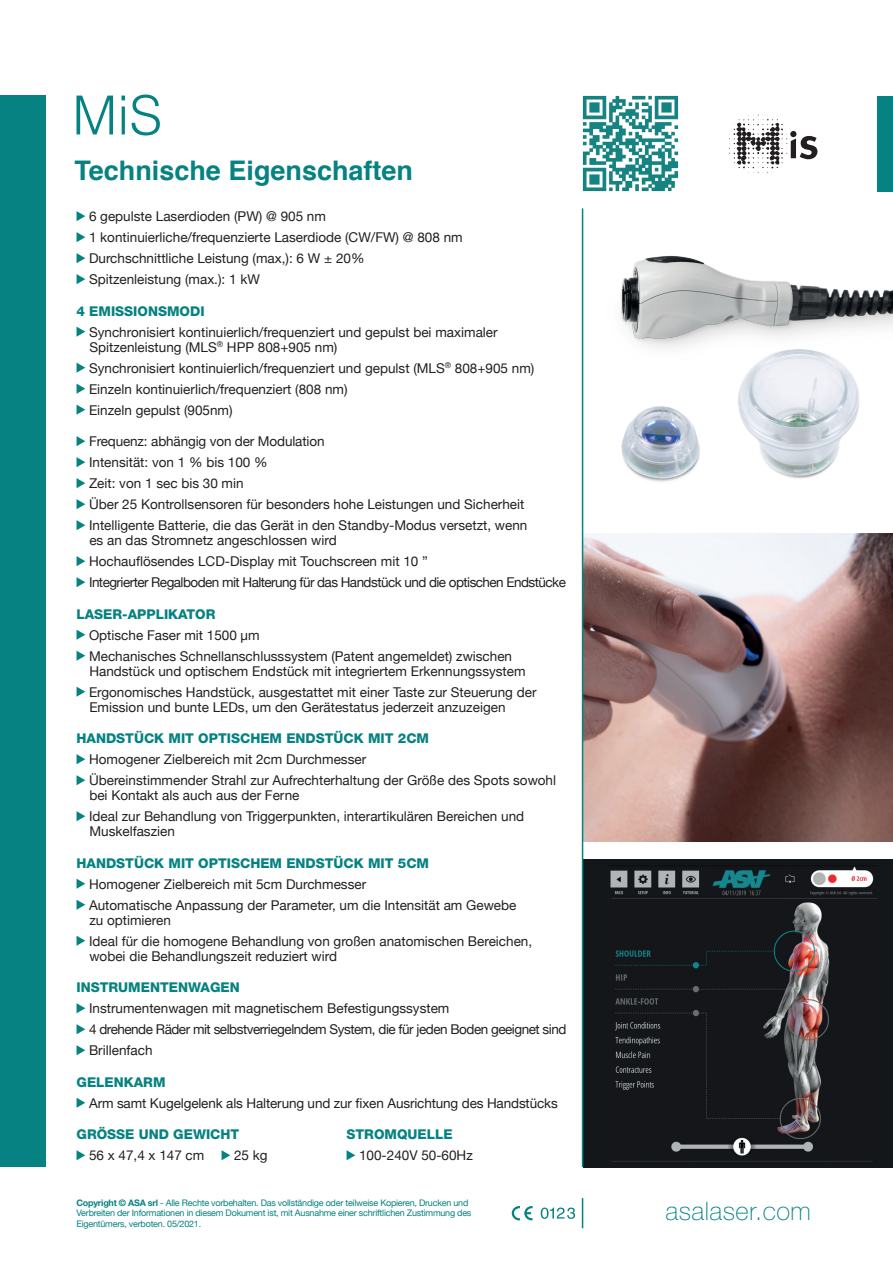
<style>
.page{position:relative;width:893px;height:1263px;background:#fff}
.page>*{position:absolute;margin:0;border:0;box-sizing:border-box;transform-origin:0 0}
.t1{font:300 54px "Helvetica";color:#058281}
.t2{font:700 27px "Helvetica";color:#058281}
.t3{font:100 25.5px "Helvetica Neue LT Pro";letter-spacing:.02em;color:#058281}
.t4{font:13.5px/21px "Helvetica Neue";color:#231f20}
.t5{font:800 13.5px "Helvetica Neue LT Pro";color:#058281}
.t6{font:13.5px/21px "Helvetica Neue";letter-spacing:-.04em;color:#231f20}
.t7{font:13.5px/21px "Helvetica Neue";letter-spacing:-.035em;color:#231f20}
.t8{font:9px/10.5px "Helvetica Neue";letter-spacing:-.025em;color:#058281}
.s1{font-family:"Helvetica Neue LT Std";font-weight:700}
</style>
<div class="page">
<svg style="left:77px;top:211px;width:8px;height:10px"></svg>
<svg style="left:77px;top:232px;width:8px;height:10px"></svg>
<svg style="left:77px;top:253px;width:8px;height:10px"></svg>
<svg style="left:77px;top:274px;width:8px;height:10px"></svg>
<svg style="left:77px;top:327px;width:8px;height:10px"></svg>
<svg style="left:77px;top:363px;width:8px;height:10px"></svg>
<svg style="left:77px;top:384px;width:8px;height:10px"></svg>
<svg style="left:77px;top:405px;width:8px;height:10px"></svg>
<svg style="left:77px;top:436px;width:8px;height:10px"></svg>
<svg style="left:77px;top:457px;width:8px;height:10px"></svg>
<svg style="left:77px;top:478px;width:8px;height:10px"></svg>
<svg style="left:77px;top:499px;width:8px;height:10px"></svg>
<svg style="left:77px;top:520px;width:8px;height:10px"></svg>
<svg style="left:77px;top:556px;width:8px;height:10px"></svg>
<svg style="left:77px;top:577px;width:8px;height:10px"></svg>
<svg style="left:77px;top:630px;width:8px;height:10px"></svg>
<svg style="left:77px;top:651px;width:8px;height:10px"></svg>
<svg style="left:77px;top:687px;width:8px;height:10px"></svg>
<svg style="left:77px;top:754px;width:8px;height:10px"></svg>
<svg style="left:77px;top:775px;width:8px;height:10px"></svg>
<svg style="left:77px;top:811px;width:8px;height:10px"></svg>
<svg style="left:77px;top:879px;width:8px;height:10px"></svg>
<svg style="left:77px;top:900px;width:8px;height:10px"></svg>
<svg style="left:77px;top:936px;width:8px;height:10px"></svg>
<svg style="left:77px;top:1003px;width:8px;height:10px"></svg>
<svg style="left:77px;top:1024px;width:8px;height:10px"></svg>
<svg style="left:77px;top:1045px;width:8px;height:10px"></svg>
<svg style="left:77px;top:1098px;width:8px;height:10px"></svg>
<svg style="left:77px;top:1150px;width:8px;height:10px"></svg>
<svg style="left:222px;top:1150px;width:8px;height:10px"></svg>
<svg style="left:347px;top:1150px;width:8px;height:10px"></svg>
<div style="left:878px;top:96px;width:15px;height:96px;background:#058281"></div>
<img style="left:582px;top:95px;width:97px;height:97px">
<div style="left:0;top:96px;width:45px;height:1071px;background:#058281"></div>
<img style="left:583px;top:534px;width:310px;height:308px">
<div style="left:583px;top:859px;width:310px;height:308px;background:#13171a"></div>
<img style="left:610px;top:866px;width:266px;height:296px">
<img style="left:620px;top:255px;width:273px;height:82px">
<img style="left:621px;top:337px;width:239px;height:145px">
<hr style="left:582px;top:1198px;width:1px;height:30px;background:#058281">
<svg style="left:512px;top:1206px;width:21px;height:14px"></svg>
<svg style="left:541px;top:1207px;width:34px;height:12px"></svg>
<hr style="left:582px;top:208px;width:1px;height:959px;background:#058281">
<svg style="left:729px;top:115px;width:88px;height:58px"></svg>
<h1 class="t1" style="left:72px;top:69px;width:91px">MiS</h1>
<h2 class="t2" style="left:74px;top:148px;width:340px">Technische Eigenschaften</h2>
<p class="t4" style="left:89px;top:207px;width:375px">6 gepulste Laserdioden (PW) @ 905 nm<br>1 kontinuierliche/frequenzierte Laserdiode (CW/FW) @ 808 nm Durchschnittliche Leistung (max,): 6 W ± 20%<br>Spitzenleistung (max.): 1 kW</p>
<p class="t5" style="left:77px;top:303px;width:130px">4 EMISSIONSMODI</p>
<p class="t4" style="left:89px;top:325px;width:410px;line-height:15px">Synchronisiert kontinuierlich/frequenziert und gepulst bei maximaler<br>Spitzenleistung (MLS<sup>®</sup> HPP 808+905 nm)</p>
<p class="t4" style="left:89px;top:358px;width:447px">Synchronisiert kontinuierlich/frequenziert und gepulst (MLS<sup>®</sup> 808+905 nm)<br>Einzeln kontinuierlich/frequenziert (808 nm)<br>Einzeln gepulst (905nm)</p>
<p class="t4" style="left:89px;top:432px;width:440px">Frequenz: abhängig von der Modulation<br>Intensität: von 1 % bis 100 %<br>Zeit: von 1 sec bis 30 min<br>Über 25 Kontrollsensoren für besonders hohe Leistungen und Sicherheit Intelligente Batterie, die das Gerät in den Standby-Modus versetzt, wenn</p>
<p class="t6" style="left:89px;top:531px;width:478px">es an das Stromnetz angeschlossen wird<br>Hochauflösendes LCD-Display mit Touchscreen mit 10 ”<br>Integrierter Regalboden mit Halterung für das Handstück und die optischen Endstücke</p>
<p class="t5" style="left:77px;top:606px;width:141px">LASER-APPLIKATOR</p>
<p class="t4" style="left:89px;top:625px;width:425px">Optische Faser mit 1500 µm<br>Mechanisches Schnellanschlusssystem (Patent angemeldet) zwischen</p>
<p class="t4" style="left:89px;top:661px;width:449px">Handstück und optischem Endstück mit integriertem Erkennungssystem<br>Ergonomisches Handstück, ausgestattet mit einer Taste zur Steuerung der</p>
<p class="t4" style="left:89px;top:697px;width:418px">Emission und bunte LEDs, um den Gerätestatus jederzeit anzuzeigen</p>
<p class="t5" style="left:77px;top:730px;width:354px">HANDSTÜCK MIT OPTISCHEM ENDSTÜCK MIT 2CM</p>
<p class="t4" style="left:89px;top:750px;width:469px">Homogener Zielbereich mit 2cm Durchmesser<br>Übereinstimmender Strahl zur Aufrechterhaltung der Größe des Spots sowohl</p>
<p class="t4" style="left:89px;top:786px;width:437px">bei Kontakt als auch aus der Ferne<br>Ideal zur Behandlung von Triggerpunkten, interartikulären Bereichen und</p>
<p class="t4" style="left:89px;top:822px;width:87px">Muskelfaszien</p>
<p class="t5" style="left:77px;top:855px;width:354px">HANDSTÜCK MIT OPTISCHEM ENDSTÜCK MIT 5CM</p>
<p class="t4" style="left:89px;top:874px;width:429px">Homogener Zielbereich mit 5cm Durchmesser<br>Automatische Anpassung der Parameter, um die Intensität am Gewebe</p>
<p class="t4" style="left:89px;top:910px;width:445px">zu optimieren<br>Ideal für die homogene Behandlung von großen anatomischen Bereichen,</p>
<p class="t4" style="left:89px;top:946px;width:249px">wobei die Behandlungszeit reduziert wird</p>
<p class="t5" style="left:77px;top:979px;width:165px">INSTRUMENTENWAGEN</p>
<p class="t7" style="left:89px;top:999px;width:479px">Instrumentenwagen mit magnetischem Befestigungssystem<br>4 drehende Räder mit selbstverriegelndem System, die für jeden Boden geeignet sind<br>Brillenfach</p>
<p class="t5" style="left:77px;top:1074px;width:91px">GELENKARM</p>
<p class="t4" style="left:89px;top:1093px;width:470px">Arm samt Kugelgelenk als Halterung und zur fixen Ausrichtung des Handstücks</p>
<p class="t5" style="left:77px;top:1126px;width:164px">GRÖSSE UND GEWICHT</p>
<p class="t5" style="left:347px;top:1126px;width:108px">STROMQUELLE</p>
<p class="t4" style="left:89px;top:1146px;width:117px">56 x 47,4 x 147 cm</p>
<p class="t4" style="left:234px;top:1146px;width:35px">25 kg</p>
<p class="t4" style="left:359px;top:1146px;width:115px">100-240V 50-60Hz</p>
<p class="t8" style="left:77px;top:1198px;width:396px"><span class="s1">Copyright © ASA srl</span> - Alle Rechte vorbehalten. Das vollständige oder teilweise Kopieren, Drucken und<br>Verbreiten der Informationen in diesem Dokument ist, mit Ausnahme einer schriftlichen Zustimmung des<br>Eigentümers, verboten. 05/2021.</p>
<h3 class="t3" style="left:665px;top:1196px;width:147px">asalaser.com</h3>
</div>
